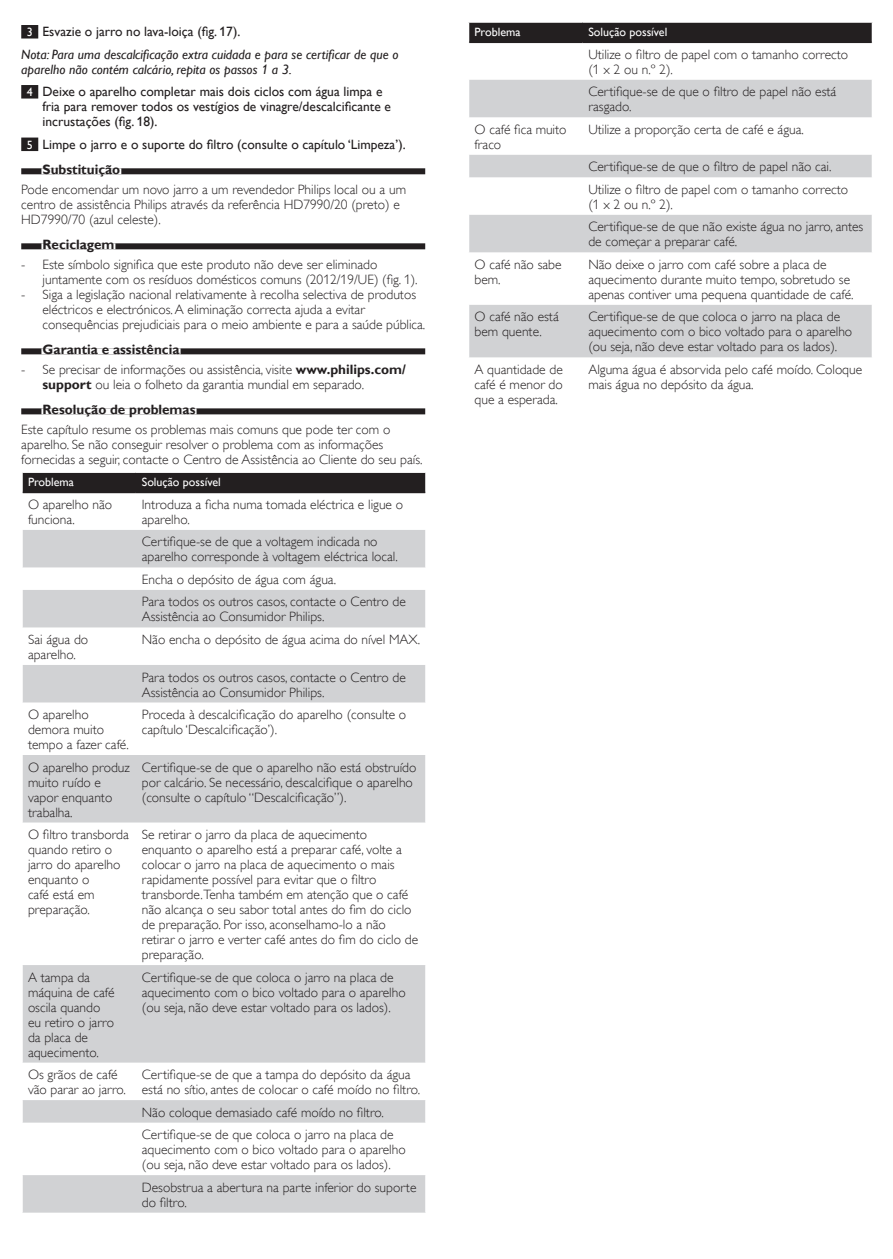
<style>
.page{position:relative;width:893px;height:1259px;background:#fff}
.page>*{position:absolute;margin:0;border:0;box-sizing:border-box;transform-origin:0 0}
.t1{font:13.5px/15px "Gill Sans Alt One WGL Light";color:#231f20}
.t2{font:13.5px/22.5px "Gill Sans Alt One WGL";color:#231f20}
.t3{font:italic 13.5px/22.5px "Gill Sans Alt One WGL";color:#231f20}
.t4{font:700 13.5px "Gill Sans Alt One WGL";color:#231f20}
.t5{font:12px "Gill Sans Alt One WGL";color:#fff}
.s1{font-style:normal;font-size:12px;color:#fff}
.s2{font-style:normal}
.s3{font-style:italic}
.s4{font-size:12px;color:#fff}
.s5{font-weight:700}
.s6{font-family:"Gill Sans Alt One WGL";font-weight:700}
</style>
<div class="page">
<svg style="left:469px;top:80px;width:403px;height:277px;fill:#d1d2d4"></svg>
<div style="left:468px;top:22px;width:405px;height:20px;background:#231f20"></div>
<hr style="left:469px;top:42px;width:113px;height:1px;background:#231f20">
<hr style="left:582px;top:42px;width:290px;height:1px;background:#231f20">
<div style="left:21px;top:25px;width:17px;height:14px;background:#231f20"></div>
<div style="left:21px;top:85px;width:17px;height:14px;background:#231f20"></div>
<div style="left:21px;top:138px;width:17px;height:13px;background:#231f20"></div>
<div style="left:21px;top:168px;width:404px;height:6px;background:#231f20"></div>
<div style="left:41px;top:168px;width:80px;height:6px;background:#fff"></div>
<div style="left:21px;top:243px;width:404px;height:6px;background:#231f20"></div>
<div style="left:41px;top:243px;width:74px;height:6px;background:#fff"></div>
<div style="left:21px;top:348px;width:404px;height:6px;background:#231f20"></div>
<div style="left:41px;top:348px;width:140px;height:6px;background:#fff"></div>
<div style="left:21px;top:408px;width:404px;height:6px;background:#231f20"></div>
<div style="left:41px;top:408px;width:156px;height:6px;background:#fff"></div>
<svg style="left:23px;top:530px;width:402px;height:682px"></svg>
<div style="left:22px;top:472px;width:404px;height:20px;background:#231f20"></div>
<hr style="left:23px;top:492px;width:113px;height:1px;background:#231f20">
<hr style="left:136px;top:492px;width:289px;height:1px;background:#231f20">
<p class="t3" style="left:21px;top:20px;width:379px;text-indent:6px"><span class="s1">3</span> <span class="s2">Esvazie o jarro no lava-loiça (fig. 17).<br></span>Nota: Para uma descalcificação extra cuidada e para se certificar de que o</p>
<p class="t2" style="left:27px;top:58px;width:357px;text-indent:-6px"><span class="s3">aparelho não contém calcário, repita os passos 1 a 3.<br></span><span class="s4">4</span> Deixe o aparelho completar mais dois ciclos com água limpa e</p>
<p class="t2" style="left:43px;top:99px;width:350px;line-height:15px">fria para remover todos os vestígios de vinagre/descalcificante e incrustações (fig. 18).</p>
<p class="t2" style="left:43px;top:131px;width:365px;line-height:25.5px;text-indent:-16px"><span class="s4">5</span> Limpe o jarro e o suporte do filtro (consulte o capítulo ‘Limpeza’).<br><span class="s5">Substituição</span></p>
<p class="t1" style="left:21px;top:182px;width:386px">Pode encomendar um novo jarro a um revendedor Philips local ou a um centro de assistência Philips através da referência HD7990/20 (preto) e<br>HD7990/70 (azul celeste).</p>
<p class="t4" style="left:43px;top:235px;width:73px">Reciclagem</p>
<p class="t1" style="left:43px;top:257px;width:377px;text-indent:-21px">- Este símbolo significa que este produto não deve ser eliminado juntamente com os resíduos domésticos comuns (2012/19/UE) (fig. 1).</p>
<p class="t1" style="left:43px;top:287px;width:384px;text-indent:-21px">- Siga a legislação nacional relativamente à recolha selectiva de produtos eléctricos e electrónicos. A eliminação correcta ajuda a evitar consequências prejudiciais para o meio ambiente e para a saúde pública.</p>
<p class="t4" style="left:43px;top:340px;width:138px">Garantia e assistência</p>
<p class="t1" style="left:43px;top:362px;width:365px;text-indent:-21px">- Se precisar de informações ou assistência, visite <span class="s6">www.philips.com/ support</span> ou leia o folheto da garantia mundial em separado.</p>
<p class="t4" style="left:43px;top:400px;width:154px">Resolução de problemas</p>
<p class="t1" style="left:21px;top:422px;width:403px">Este capítulo resume os problemas mais comuns que pode ter com o aparelho. Se não conseguir resolver o problema com as informações fornecidas a seguir, contacte o Centro de Assistência ao Cliente do seu país.</p>
<p class="t5" style="left:28px;top:473px;width:47px">Problema</p>
<p class="t5" style="left:142px;top:473px;width:80px">Solução possível</p>
<p class="t1" style="left:28px;top:497px;width:86px">O aparelho não funciona.</p>
<p class="t1" style="left:142px;top:497px;width:263px">Introduza a ficha numa tomada eléctrica e ligue o aparelho.</p>
<p class="t1" style="left:142px;top:534px;width:258px">Certifique-se de que a voltagem indicada no aparelho corresponde à voltagem eléctrica local.</p>
<p class="t1" style="left:142px;top:568px;width:265px;line-height:22.5px">Encha o depósito de água com água.<br>Para todos os outros casos, contacte o Centro de</p>
<p class="t1" style="left:142px;top:609px;width:184px">Assistência ao Consumidor Philips.</p>
<p class="t1" style="left:28px;top:632px;width:62px">Sai água do aparelho.</p>
<p class="t1" style="left:142px;top:632px;width:280px">Não encha o depósito de água acima do nível MAX.</p>
<p class="t1" style="left:142px;top:669px;width:265px">Para todos os outros casos, contacte o Centro de<br>Assistência ao Consumidor Philips.</p>
<p class="t1" style="left:28px;top:707px;width:102px">O aparelho demora muito tempo a fazer café.</p>
<p class="t1" style="left:142px;top:707px;width:266px">Proceda à descalcificação do aparelho (consulte o capítulo ‘Descalcificação’).</p>
<p class="t1" style="left:28px;top:759px;width:103px">O aparelho produz muito ruído e vapor enquanto trabalha.</p>
<p class="t1" style="left:142px;top:759px;width:276px">Certifique-se de que o aparelho não está obstruído por calcário. Se necessário, descalcifique o aparelho (consulte o capítulo “Descalcificação”).</p>
<p class="t1" style="left:28px;top:827px;width:102px">O filtro transborda quando retiro o jarro do aparelho enquanto o<br>café está em preparação.</p>
<p class="t1" style="left:142px;top:827px;width:278px">Se retirar o jarro da placa de aquecimento enquanto o aparelho está a preparar café, volte a colocar o jarro na placa de aquecimento o mais rapidamente possível para evitar que o filtro transborde.Tenha também em atenção que o café não alcança o seu sabor total antes do fim do ciclo de preparação. Por isso, aconselhamo-lo a não retirar o jarro e verter café antes do fim do ciclo de preparação.</p>
<p class="t1" style="left:28px;top:969px;width:88px">A tampa da máquina de café oscila quando eu retiro o jarro da placa de aquecimento.</p>
<p class="t1" style="left:142px;top:969px;width:265px">Certifique-se de que coloca o jarro na placa de aquecimento com o bico voltado para o aparelho (ou seja, não deve estar voltado para os lados).</p>
<p class="t1" style="left:28px;top:1067px;width:99px">Os grãos de café vão parar ao jarro.</p>
<p class="t1" style="left:142px;top:1067px;width:280px">Certifique-se de que a tampa do depósito da água está no sítio, antes de colocar o café moído no filtro.</p>
<p class="t1" style="left:142px;top:1101px;width:253px;line-height:22.5px">Não coloque demasiado café moído no filtro.<br>Certifique-se de que coloca o jarro na placa de</p>
<p class="t1" style="left:142px;top:1142px;width:265px">aquecimento com o bico voltado para o aparelho (ou seja, não deve estar voltado para os lados).</p>
<p class="t1" style="left:142px;top:1179px;width:276px">Desobstrua a abertura na parte inferior do suporte do filtro.</p>
<p class="t5" style="left:474px;top:23px;width:47px">Problema</p>
<p class="t5" style="left:588px;top:23px;width:80px">Solução possível</p>
<p class="t1" style="left:588px;top:47px;width:261px">Utilize o filtro de papel com o tamanho correcto (1 x 2 ou n.º 2).</p>
<p class="t1" style="left:588px;top:84px;width:249px">Certifique-se de que o filtro de papel não está rasgado.</p>
<p class="t1" style="left:474px;top:122px;width:94px">O café fica muito fraco</p>
<p class="t1" style="left:588px;top:122px;width:217px">Utilize a proporção certa de café e água.</p>
<p class="t1" style="left:588px;top:156px;width:261px;line-height:22.5px">Certifique-se de que o filtro de papel não cai.<br>Utilize o filtro de papel com o tamanho correcto</p>
<p class="t1" style="left:588px;top:193px;width:277px;line-height:22.5px">(1 x 2 ou n.º 2).<br>Certifique-se de que não existe água no jarro, antes</p>
<p class="t1" style="left:588px;top:234px;width:150px">de começar a preparar café.</p>
<p class="t1" style="left:474px;top:257px;width:89px">O café não sabe bem.</p>
<p class="t1" style="left:588px;top:257px;width:267px">Não deixe o jarro com café sobre a placa de aquecimento durante muito tempo, sobretudo se apenas contiver uma pequena quantidade de café.</p>
<p class="t1" style="left:474px;top:309px;width:86px">O café não está bem quente.</p>
<p class="t1" style="left:588px;top:309px;width:265px">Certifique-se de que coloca o jarro na placa de aquecimento com o bico voltado para o aparelho (ou seja, não deve estar voltado para os lados).</p>
<p class="t1" style="left:474px;top:362px;width:90px;text-align:justify">A quantidade de café é menor do que a esperada.</p>
<p class="t1" style="left:588px;top:362px;width:275px">Alguma água é absorvida pelo café moído. Coloque mais água no depósito da água.</p>
</div>
